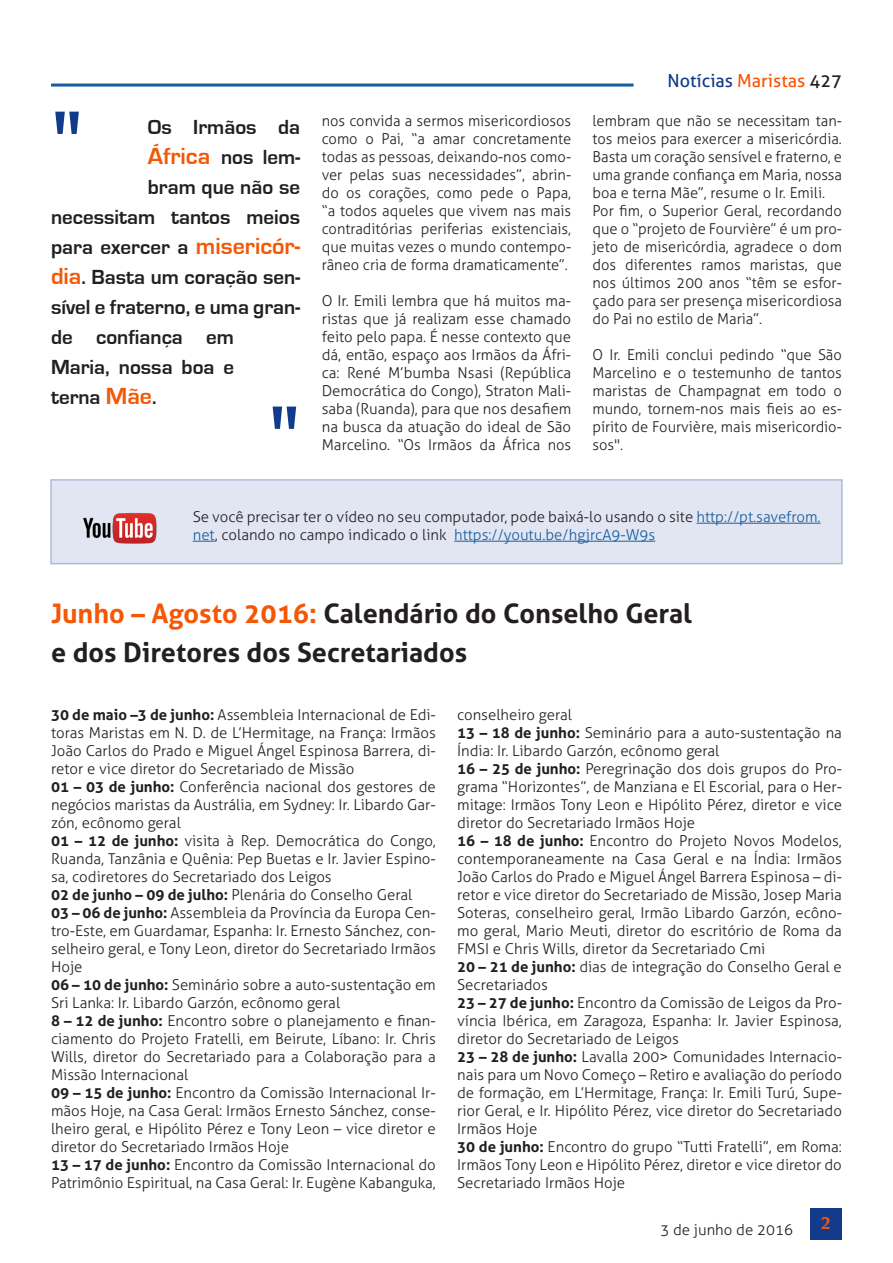
<style>
.page{position:relative;width:893px;height:1263px;background:#fff}
.page>*{position:absolute;margin:0;border:0;box-sizing:border-box;transform-origin:0 0}
.Titolo{font:90px "Casper";color:#123b8b}
.Titolo-2{font:700 27px "Aller";color:#231f20}
.Citacion{font:700 21px "Eurostile";color:#231f20}
.t1{font:18px "Aller";color:#123b8b}
.t2{font:700 18px "Novarese IT Cby BT";color:#f45706}
.Testo_sinEspacio{font:300 15px/18px "Aller";color:#231f20;text-align:justify}
.Testo_normal{font:300 15px/18px "Aller";color:#231f20;text-align:justify}
.s1{font-size:24px;color:#f45706}
.s2{color:#f45706}
.s3{color:#231f20}
.s4{color:#175d9e}
.s5{font-weight:700}
</style>
<div class="page">
<hr style="left:51px;top:84px;width:583px;height:3px;background:#175d9e">
<div style="left:810px;top:1208px;width:32px;height:31px;background:#123b8b"></div>
<div style="left:50px;top:479px;width:793px;height:85px;background:#e2e6f2;border:2px solid #b0bbda"></div>
<hr style="left:696px;top:523px;width:125px;height:1px;background:#175d9e">
<svg style="left:193px;top:541px;width:22px;height:1px"></svg>
<hr style="left:454px;top:541px;width:201px;height:1px;background:#175d9e">
<img style="left:64px;top:512px;width:112px;height:51px">
<p class="Titolo" style="left:51px;top:94px;width:34px">"</p>
<p class="Citacion" style="left:148px;top:115px;width:154px">Os Irmãos da</p>
<p class="Citacion" style="left:148px;top:145px;width:154px"><span class="s1">África</span> nos lem-</p>
<p class="Citacion" style="left:148px;top:175px;width:154px">bram que não se</p>
<p class="Citacion" style="left:51px;top:205px;width:251px">necessitam tantos meios</p>
<p class="Citacion" style="left:51px;top:235px;width:250px">para exercer a <span class="s1">misericór-</span></p>
<p class="Citacion" style="left:51px;top:265px;width:250px"><span class="s1">dia</span>. Basta um coração sen-</p>
<p class="Citacion" style="left:51px;top:295px;width:250px">sível e fraterno, e uma gran-</p>
<p class="Citacion" style="left:51px;top:325px;width:184px">de confiança em</p>
<p class="Citacion" style="left:51px;top:355px;width:185px">Maria, nossa boa e</p>
<p class="Citacion" style="left:51px;top:385px;width:107px">terna <span class="s1">Mãe</span>.</p>
<p class="Titolo" style="left:268px;top:389px;width:34px">"</p>
<p class="Testo_normal" style="left:322px;top:112px;width:251px">nos convida a sermos misericordiosos como o Pai, “a amar concretamente todas as pessoas, deixando-nos como&shy;ver pelas suas necessidades”, abrin&shy;do os corações, como pede o Papa, “a todos aqueles que vivem nas mais contraditórias periferias existenciais, que muitas vezes o mundo contempo&shy;râneo cria de forma dramaticamente”.</p>
<p class="Testo_sinEspacio" style="left:322px;top:292px;width:251px">O Ir. Emili lembra que há muitos ma&shy;ristas que já realizam esse chamado feito pelo papa. É nesse contexto que dá, então, espaço aos Irmãos da Áfri&shy;ca: René M’bumba Nsasi (República Democrática do Congo), Straton Mali&shy;saba (Ruanda), para que nos desafiem na busca da atuação do ideal de São Marcelino. “Os Irmãos da África nos</p>
<p class="t1" style="left:667px;top:69px;width:176px">Notícias <span class="s2">Maristas</span> <span class="s3">427</span></p>
<p class="Testo_sinEspacio" style="left:592px;top:112px;width:251px">lembram que não se necessitam tan&shy;tos meios para exercer a misericórdia.<br>Basta um coração sensível e fraterno, e uma grande confiança em Maria, nossa boa e terna Mãe”, resume o Ir. Emili.</p>
<p class="Testo_normal" style="left:592px;top:202px;width:251px">Por fim, o Superior Geral, recordando que o “projeto de Fourvière” é um pro&shy;jeto de misericórdia, agradece o dom dos diferentes ramos maristas, que nos últimos 200 anos “têm se esfor&shy;çado para ser presença misericordiosa do Pai no estilo de Maria”.</p>
<p class="Testo_normal" style="left:592px;top:346px;width:251px">O Ir. Emili conclui pedindo “que São Marcelino e o testemunho de tantos maristas de Champagnat em todo o mundo, tornem-nos mais fieis ao es&shy;pírito de Fourvière, mais misericordio&shy;sos".</p>
<p class="Testo_normal" style="left:193px;top:508px;width:629px">Se você precisar ter o vídeo no seu computador, pode baixá-lo usando o site <span class="s4">http://pt.savefrom. net</span>, colando no campo indicado o link <span class="s4">https://youtu.be/hgjrcA9-W9s</span></p>
<p class="Titolo-2" style="left:51px;top:596px;width:642px"><span class="s2">Junho – Agosto 2016:</span> Calendário do Conselho Geral</p>
<p class="Titolo-2" style="left:51px;top:636px;width:418px">e dos Diretores dos Secretariados</p>
<p class="Testo_sinEspacio" style="left:51px;top:706px;width:386px"><span class="s5">30 de maio –3 de junho:</span> Assembleia Internacional de Edi&shy;toras Maristas em N. D. de L’Hermitage, na França: Irmãos João Carlos do Prado e Miguel Ángel Espinosa Barrera, di&shy;retor e vice diretor do Secretariado de Missão</p>
<p class="Testo_sinEspacio" style="left:51px;top:778px;width:386px"><span class="s5">01 – 03 de junho:</span> Conferência nacional dos gestores de negócios maristas da Austrália, em Sydney: Ir. Libardo Gar&shy;zón, ecônomo geral</p>
<p class="Testo_sinEspacio" style="left:51px;top:832px;width:386px"><span class="s5">01 – 12 de junho:</span> visita à Rep. Democrática do Congo, Ruanda, Tanzânia e Quênia: Pep Buetas e Ir. Javier Espino&shy;sa, codiretores do Secretariado dos Leigos</p>
<p class="Testo_sinEspacio" style="left:51px;top:886px;width:363px"><span class="s5">02 de junho – 09 de julho:</span> Plenária do Conselho Geral</p>
<p class="Testo_sinEspacio" style="left:51px;top:904px;width:386px"><span class="s5">03 – 06 de junho:</span> Assembleia da Província da Europa Cen&shy;tro-Este, em Guardamar, Espanha: Ir. Ernesto Sánchez, con&shy;selheiro geral, e Tony Leon, diretor do Secretariado Irmãos Hoje</p>
<p class="Testo_sinEspacio" style="left:51px;top:976px;width:386px"><span class="s5">06 – 10 de junho:</span> Seminário sobre a auto-sustentação em<br>Sri Lanka: Ir. Libardo Garzón, ecônomo geral</p>
<p class="Testo_sinEspacio" style="left:51px;top:1012px;width:386px"><span class="s5">8 – 12 de junho:</span> Encontro sobre o planejamento e finan&shy;ciamento do Projeto Fratelli, em Beirute, Líbano: Ir. Chris Wills, diretor do Secretariado para a Colaboração para a Missão Internacional</p>
<p class="Testo_sinEspacio" style="left:51px;top:1084px;width:386px"><span class="s5">09 – 15 de junho:</span> Encontro da Comissão Internacional Ir&shy;mãos Hoje, na Casa Geral: Irmãos Ernesto Sánchez, conse&shy;lheiro geral, e Hipólito Pérez e Tony Leon – vice diretor e diretor do Secretariado Irmãos Hoje</p>
<p class="Testo_sinEspacio" style="left:51px;top:1156px;width:386px"><span class="s5">13 – 17 de junho:</span> Encontro da Comissão Internacional do<br>Patrimônio Espiritual, na Casa Geral: Ir. Eugène Kabanguka,</p>
<p class="Testo_sinEspacio" style="left:457px;top:706px;width:116px">conselheiro geral</p>
<p class="Testo_sinEspacio" style="left:457px;top:724px;width:386px"><span class="s5">13 – 18 de junho:</span> Seminário para a auto-sustentação na<br>Índia: Ir. Libardo Garzón, ecônomo geral</p>
<p class="Testo_sinEspacio" style="left:457px;top:760px;width:386px"><span class="s5">16 – 25 de junho:</span> Peregrinação dos dois grupos do Pro&shy;grama “Horizontes”, de Manziana e El Escorial, para o Her&shy;mitage: Irmãos Tony Leon e Hipólito Pérez, diretor e vice diretor do Secretariado Irmãos Hoje</p>
<p class="Testo_sinEspacio" style="left:457px;top:832px;width:386px"><span class="s5">16 – 18 de junho:</span> Encontro do Projeto Novos Modelos, contemporaneamente na Casa Geral e na Índia: Irmãos João Carlos do Prado e Miguel Ángel Barrera Espinosa – di&shy;retor e vice diretor do Secretariado de Missão, Josep Maria Soteras, conselheiro geral, Irmão Libardo Garzón, ecôno&shy;mo geral, Mario Meuti, diretor do escritório de Roma da FMSI e Chris Wills, diretor da Secretariado Cmi</p>
<p class="Testo_sinEspacio" style="left:457px;top:958px;width:386px"><span class="s5">20 – 21 de junho:</span> dias de integração do Conselho Geral e<br>Secretariados</p>
<p class="Testo_sinEspacio" style="left:457px;top:994px;width:386px"><span class="s5">23 – 27 de junho:</span> Encontro da Comissão de Leigos da Pro&shy;víncia Ibérica, em Zaragoza, Espanha: Ir. Javier Espinosa, diretor do Secretariado de Leigos</p>
<p class="Testo_sinEspacio" style="left:457px;top:1048px;width:386px"><span class="s5">23 – 28 de junho:</span> Lavalla 200&gt; Comunidades Internacio&shy;nais para um Novo Começo – Retiro e avaliação do período de formação, em L’Hermitage, França: Ir. Emili Turú, Supe&shy;rior Geral, e Ir. Hipólito Pérez, vice diretor do Secretariado Irmãos Hoje</p>
<p class="Testo_sinEspacio" style="left:457px;top:1138px;width:386px"><span class="s5">30 de junho:</span> Encontro do grupo “Tutti Fratelli”, em Roma:<br>Irmãos Tony Leon e Hipólito Pérez, diretor e vice diretor do Secretariado Irmãos Hoje</p>
<p class="Testo_sinEspacio" style="left:660px;top:1220px;width:134px">3 de junho de 2016</p>
<p class="t2" style="left:821px;top:1212px;width:12px">2</p>
</div>
